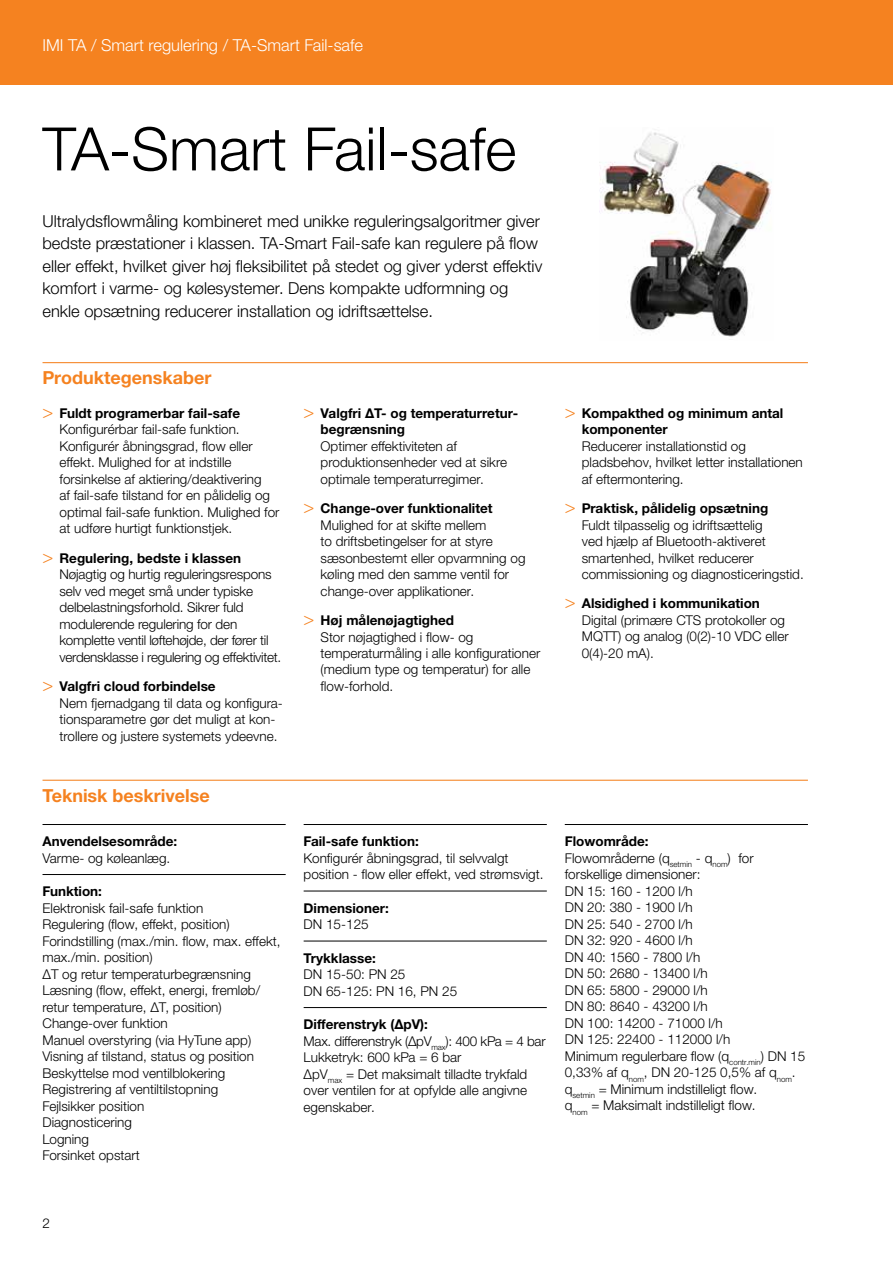
<style>
.page{position:relative;width:893px;height:1263px;background:#fff}
.page>*{position:absolute;margin:0;border:0;box-sizing:border-box;transform-origin:0 0}
.t1{font:300 60px "Helvetica Neue LTW1 G";color:#000}
.t2{font:700 18px "Helvetica Neue LTW1 G";color:#f58220}
.t3{font:300 16.5px/22.5px "Helvetica Neue LTW1 G";color:#000}
.t4{font:300 16.5px "Helvetica Neue LTW1 G";color:#fff}
.t5{font:300 13.5px/16.5px "Helvetica Neue LTW1 G";color:#000}
.t6{font:700 13.5px/16.5px "Helvetica Neue LTW1 G";color:#000}
.s1{font-family:"Helvetica Neue LT Std";font-size:18px;color:#f58220}
.s2{font-weight:700}
.s3{font-family:"Helvetica Neue LT Std";font-weight:300;font-size:18px;color:#f58220}
</style>
<div class="page">
<div style="left:0;top:0;width:893px;height:85px;background:#f58220"></div>
<hr style="left:43px;top:362px;width:765px;height:1px;background:#f58220">
<hr style="left:43px;top:780px;width:765px;height:1px;background:#f58220">
<hr style="left:43px;top:824px;width:243px;height:1px;background:#000">
<hr style="left:43px;top:874px;width:243px;height:1px;background:#000">
<hr style="left:304px;top:824px;width:243px;height:1px;background:#000">
<hr style="left:304px;top:891px;width:243px;height:1px;background:#000">
<hr style="left:304px;top:941px;width:243px;height:1px;background:#000">
<hr style="left:304px;top:1007px;width:243px;height:1px;background:#000">
<hr style="left:565px;top:824px;width:243px;height:1px;background:#000">
<img style="left:599px;top:132px;width:173px;height:205px">
<p class="t4" style="left:43px;top:35px;width:322px">IMI TA / Smart regulering / TA-Smart Fail-safe</p>
<h1 class="t1" style="left:43px;top:112px;width:475px">TA-Smart Fail-safe</h1>
<p class="t3" style="left:43px;top:210px;width:501px">Ultralydsflowmåling kombineret med unikke reguleringsalgoritmer giver bedste præstationer i klassen. TA-Smart Fail-safe kan regulere på flow eller effekt, hvilket giver høj fleksibilitet på stedet og giver yderst effektiv komfort i varme- og kølesystemer. Dens kompakte udformning og enkle opsætning reducerer installation og idriftsættelse.</p>
<h2 class="t2" style="left:43px;top:367px;width:170px">Produktegenskaber</h2>
<p class="t5" style="left:60px;top:405px;width:222px;text-indent:-17px"><span class="s1">&gt;</span> <span class="s2">Fuldt programerbar fail-safe </span>Konfigurérbar fail-safe funktion.<br>Konfigurér åbningsgrad, flow eller effekt. Mulighed for at indstille forsinkelse af aktiering/deaktivering<br>af fail-safe tilstand for en pålidelig og optimal fail-safe funktion. Mulighed for at udføre hurtigt funktionstjek.</p>
<p class="t5" style="left:60px;top:550px;width:223px;text-indent:-17px"><span class="s1">&gt;</span> <span class="s2">Regulering, bedste i klassen </span>Nøjagtig og hurtig reguleringsrespons selv ved meget små under typiske delbelastningsforhold. Sikrer fuld modulerende regulering for den komplette ventil løftehøjde, der fører til verdensklasse i regulering og effektivitet.</p>
<p class="t5" style="left:60px;top:678px;width:225px;text-indent:-17px"><span class="s1">&gt;</span> <span class="s2">Valgfri cloud forbindelse<br></span>Nem fjernadgang til data og konfigura&shy;tionsparametre gør det muligt at kon&shy;trollere og justere systemets ydeevne.</p>
<h2 class="t2" style="left:43px;top:784px;width:169px">Teknisk beskrivelse</h2>
<p class="t6" style="left:43px;top:833px;width:136px">Anvendelsesområde:</p>
<p class="t5" style="left:43px;top:849px;width:129px">Varme- og køleanlæg.</p>
<p class="t6" style="left:43px;top:883px;width:61px">Funktion:</p>
<p class="t5" style="left:43px;top:899px;width:240px">Elektronisk fail-safe funktion<br>Regulering (flow, effekt, position)<br>Forindstilling (max./min. flow, max. effekt, max./min. position)<br>ΔT og retur temperaturbegrænsning<br>Læsning (flow, effekt, energi, fremløb/ retur temperature, ΔT, position)<br>Change-over funktion<br>Manuel overstyring (via HyTune app)<br>Visning af tilstand, status og position<br>Beskyttelse mod ventilblokering<br>Registrering af ventiltilstopning<br>Fejlsikker position<br>Diagnosticering<br>Logning<br>Forsinket opstart</p>
<p class="t6" style="left:321px;top:405px;width:199px;text-indent:-17px"><span class="s3">&gt;</span> Valgfri ΔT- og temperaturretur&shy;begrænsning</p>
<p class="t5" style="left:321px;top:438px;width:188px">Optimer effektiviteten af produktionsenheder ved at sikre optimale temperaturregimer.</p>
<p class="t5" style="left:321px;top:500px;width:206px;text-indent:-17px"><span class="s1">&gt;</span> <span class="s2">Change-over funktionalitet<br></span>Mulighed for at skifte mellem<br>to driftsbetingelser for at styre sæsonbestemt eller opvarmning og køling med den samme ventil for change-over applikationer.</p>
<p class="t5" style="left:321px;top:612px;width:221px;text-indent:-17px"><span class="s1">&gt;</span> <span class="s2">Høj målenøjagtighed<br></span>Stor nøjagtighed i flow- og temperaturmåling i alle konfigurationer (medium type og temperatur) for alle flow-forhold.</p>
<p class="t6" style="left:582px;top:405px;width:203px;text-indent:-17px"><span class="s3">&gt;</span> Kompakthed og minimum antal komponenter</p>
<p class="t5" style="left:582px;top:438px;width:223px">Reducerer installationstid og pladsbehov, hvilket letter installationen af eftermontering.</p>
<p class="t5" style="left:582px;top:500px;width:224px;text-indent:-17px"><span class="s1">&gt;</span> <span class="s2">Praktisk, pålidelig opsætning<br></span>Fuldt tilpasselig og idriftsættelig<br>ved hjælp af Bluetooth-aktiveret smartenhed, hvilket reducerer commissioning og diagnosticeringstid.</p>
<p class="t5" style="left:582px;top:595px;width:208px;text-indent:-17px"><span class="s1">&gt;</span> <span class="s2">Alsidighed i kommunikation<br></span>Digital (primære CTS protokoller og<br>MQTT) og analog (0(2)-10 VDC eller<br>0(4)-20 mA).</p>
<p class="t6" style="left:304px;top:833px;width:117px">Fail-safe funktion:</p>
<p class="t5" style="left:304px;top:849px;width:241px">Konfigurér åbningsgrad, til selvvalgt position - flow eller effekt, ved strømsvigt.</p>
<p class="t6" style="left:304px;top:899px;width:87px">Dimensioner:</p>
<p class="t5" style="left:304px;top:916px;width:67px">DN 15-125</p>
<p class="t6" style="left:304px;top:949px;width:74px">Trykklasse:</p>
<p class="t5" style="left:304px;top:966px;width:155px">DN 15-50: PN 25<br>DN 65-125: PN 16, PN 25</p>
<p class="t5" style="left:304px;top:1016px;width:243px"><span class="s2">Differenstryk (ΔpV):<br></span>Max. differenstryk (ΔpV<sub>max</sub>): 400 kPa = 4 bar<br>Lukketryk: 600 kPa = 6 bar<br>ΔpV<sub>max</sub> = Det maksimalt tilladte trykfald over ventilen for at opfylde alle angivne egenskaber.</p>
<p class="t5" style="left:565px;top:833px;width:242px"><span class="s2">Flowområde:<br></span>Flowområderne (q<sub>setmin</sub> - q<sub>nom</sub>) for forskellige dimensioner:<br>DN 15: 160 - 1200 l/h<br>DN 20: 380 - 1900 l/h<br>DN 25: 540 - 2700 l/h<br>DN 32: 920 - 4600 l/h<br>DN 40: 1560 - 7800 l/h<br>DN 50: 2680 - 13400 l/h<br>DN 65: 5800 - 29000 l/h<br>DN 80: 8640 - 43200 l/h<br>DN 100: 14200 - 71000 l/h<br>DN 125: 22400 - 112000 l/h<br>Minimum regulerbare flow (q<sub>contr.min</sub>) DN 15<br>0,33% af q<sub>nom</sub>, DN 20-125 0,5% af q<sub>nom</sub>. q<sub>setmin</sub> = Minimum indstilleligt flow.<br>q<sub>nom</sub> = Maksimalt indstilleligt flow.</p>
<p class="t5" style="left:43px;top:1215px;width:9px">2</p>
</div>
